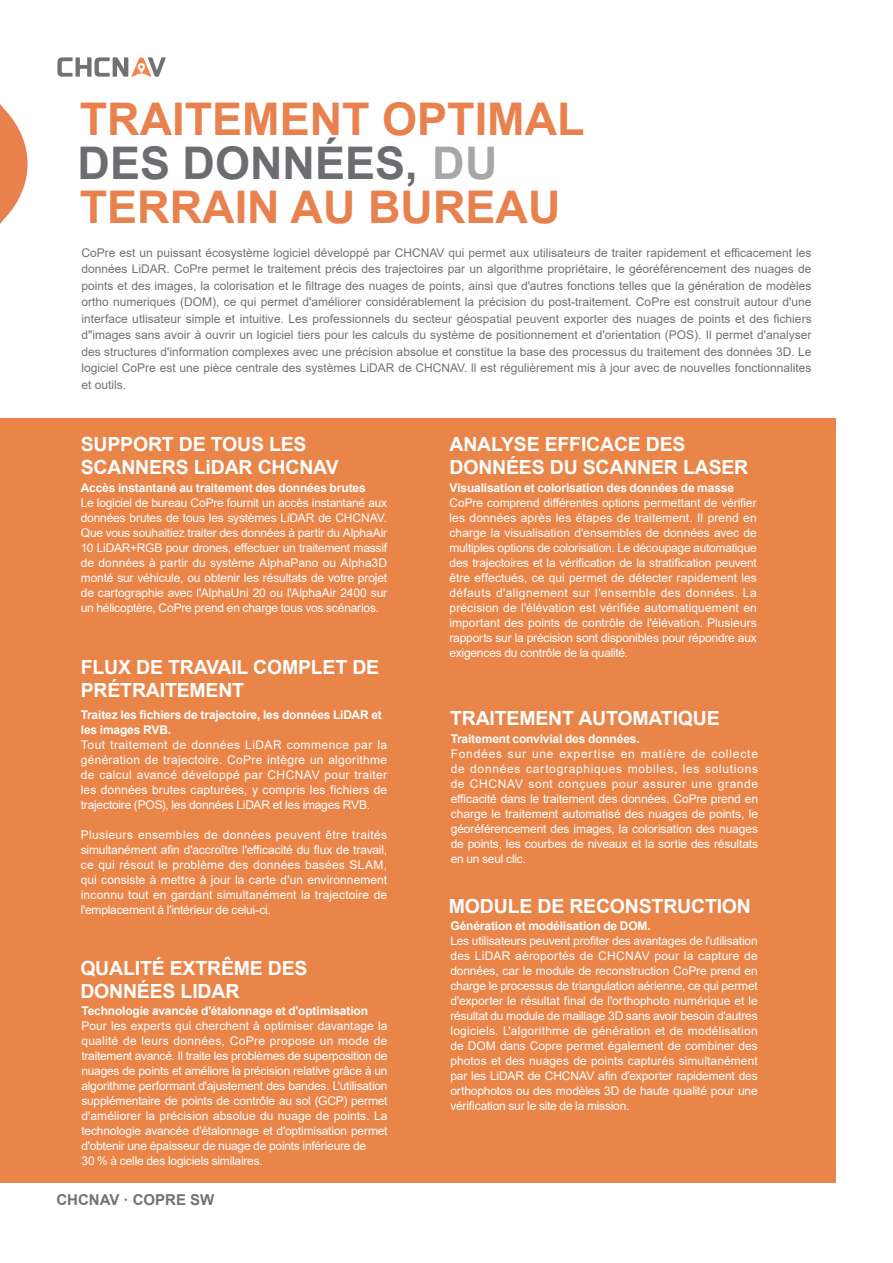
<style>
.page{position:relative;width:893px;height:1263px;background:#fff}
.page>*{position:absolute;margin:0;border:0;box-sizing:border-box;transform-origin:0 0}
.t1{font:700 45px "Arial";color:#e8814d}
.t2{font:700 45px "Arial";color:#6c6d70}
.t3{font:700 19.5px/23.4px "Arial";letter-spacing:-.01em;color:#fff}
.t4{font:700 15px "Arial";color:#727275}
.t5{font:12px/15px "Arial";letter-spacing:-.02em;color:#fff;text-align:justify}
.t6{font:12px/16.5px "Arial";color:#727275;text-align:justify}
.t7{font:700 12px/15px "Arial";letter-spacing:-.01em;color:#fff}
</style>
<div class="page">
<svg style="left:0;top:104px;width:28px;height:120px"></svg>
<svg style="left:57px;top:57px;width:109px;height:20px"></svg>
<div style="left:0;top:418px;width:836px;height:764px;background:#ea854a"></div>
<p class="t1" style="left:80px;top:88px;width:506px">TRAITEMENT OPTIMAL</p>
<p class="t2" style="left:78px;top:131px;width:422px">DES DONNÉES, DU</p>
<p class="t1" style="left:80px;top:176px;width:482px">TERRAIN AU BUREAU</p>
<p class="t6" style="left:81px;top:244px;width:732px">CoPre est un puissant écosystème logiciel développé par CHCNAV qui permet aux utilisateurs de traiter rapidement et efficacement les données LiDAR. CoPre permet le traitement précis des trajectoires par un algorithme propriétaire, le géoréférencement des nuages de points et des images, la colorisation et le filtrage des nuages de points, ainsi que d'autres fonctions telles que la génération de modèles ortho numeriques (DOM), ce qui permet d'améliorer considérablement la précision du post-traitement. CoPre est construit autour d'une interface utlisateur simple et intuitive. Les professionnels du secteur géospatial peuvent exporter des nuages de points et des fichiers d"images sans avoir à ouvrir un logiciel tiers pour les calculs du système de positionnement et d'orientation (POS). Il permet d'analyser des structures d'information complexes avec une précision absolue et constitue la base des processus du traitement des données 3D. Le logiciel CoPre est une pièce centrale des systèmes LiDAR de CHCNAV. ll est régulièrement mis à jour avec de nouvelles fonctionnalites et outils.</p>
<p class="t3" style="left:81px;top:433px;width:259px">SUPPORT DE TOUS LES<br>SCANNERS LiDAR CHCNAV</p>
<p class="t7" style="left:81px;top:480px;width:287px">Accès instantané au traitement des données brutes</p>
<p class="t5" style="left:81px;top:495px;width:308px">Le logiciel de bureau CoPre fournit un accès instantané aux données brutes de tous les systèmes LiDAR de CHCNAV.<br>Que vous souhaitiez traiter des données à partir du AlphaAir 10 LiDAR+RGB pour drones, effectuer un traitement massif de données à partir du système AlphaPano ou Alpha3D monté sur véhicule, ou obtenir les résultats de votre projet de cartographie avec l'AlphaUni 20 ou l'AlphaAir 2400 sur un hélicoptère, CoPre prend en charge tous vos scénarios.</p>
<p class="t3" style="left:81px;top:656px;width:300px">FLUX DE TRAVAIL COMPLET DE<br>PRÉTRAITEMENT</p>
<p class="t7" style="left:81px;top:707px;width:303px">Traitez les fichiers de trajectoire, les données LiDAR et les images RVB.</p>
<p class="t5" style="left:81px;top:737px;width:308px">Tout traitement de données LiDAR commence par la génération de trajectoire. CoPre intègre un algorithme de calcul avancé développé par CHCNAV pour traiter les données brutes capturées, y compris les fichiers de trajectoire (POS), les données LiDAR et les images RVB.</p>
<p class="t5" style="left:81px;top:827px;width:308px">Plusieurs ensembles de données peuvent être traités simultanément afin d'accroître l'efficacité du flux de travail, ce qui résout le problème des données basées SLAM, qui consiste à mettre à jour la carte d'un environnement inconnu tout en gardant simultanément la trajectoire de l'emplacement à l'intérieur de celui-ci.</p>
<p class="t3" style="left:80px;top:957px;width:229px">QUALITÉ EXTRÊME DES<br>DONNÉES LIDAR</p>
<p class="t7" style="left:81px;top:1003px;width:288px">Technologie avancée d'étalonnage et d'optimisation</p>
<p class="t5" style="left:81px;top:1018px;width:308px">Pour les experts qui cherchent à optimiser davantage la qualité de leurs données, CoPre propose un mode de traitement avancé. Il traite les problèmes de superposition de nuages de points et améliore la précision relative grâce à un algorithme performant d'ajustement des bandes. L'utilisation supplémentaire de points de contrôle au sol (GCP) permet d'améliorer la précision absolue du nuage de points. La technologie avancée d'étalonnage et d'optimisation permet d'obtenir une épaisseur de nuage de points inférieure de</p>
<p class="t5" style="left:81px;top:1153px;width:183px">30 % à celle des logiciels similaires.</p>
<p class="t4" style="left:56px;top:1189px;width:160px">CHCNAV · COPRE SW</p>
<p class="t3" style="left:449px;top:433px;width:300px">ANALYSE EFFICACE DES<br>DONNÉES DU SCANNER LASER</p>
<p class="t7" style="left:449px;top:480px;width:286px">Visualisation et colorisation des données de masse</p>
<p class="t5" style="left:449px;top:495px;width:309px">CoPre comprend différentes options permettant de vérifier les données après les étapes de traitement. Il prend en charge la visualisation d'ensembles de données avec de multiples options de colorisation. Le découpage automatique des trajectoires et la vérification de la stratification peuvent être effectués, ce qui permet de détecter rapidement les défauts d'alignement sur l'ensemble des données. La précision de l'élévation est vérifiée automatiquement en important des points de contrôle de l'élévation. Plusieurs rapports sur la précision sont disponibles pour répondre aux exigences du contrôle de la qualité.</p>
<p class="t3" style="left:450px;top:707px;width:271px">TRAITEMENT AUTOMATIQUE</p>
<p class="t7" style="left:451px;top:731px;width:191px">Traitement convivial des données.</p>
<p class="t5" style="left:451px;top:746px;width:309px">Fondées sur une expertise en matière de collecte de données cartographiques mobiles, les solutions de CHCNAV sont conçues pour assurer une grande efficacité dans le traitement des données. CoPre prend en charge le traitement automatisé des nuages de points, le géoréférencement des images, la colorisation des nuages de points, les courbes de niveaux et la sortie des résultats en un seul clic.</p>
<p class="t3" style="left:449px;top:894px;width:304px">MODULE DE RECONSTRUCTION</p>
<p class="t7" style="left:450px;top:918px;width:202px">Génération et modélisation de DOM.</p>
<p class="t5" style="left:450px;top:933px;width:309px">Les utilisateurs peuvent profiter des avantages de l'utilisation des LiDAR aéroportés de CHCNAV pour la capture de données, car le module de reconstruction CoPre prend en charge le processus de triangulation aérienne, ce qui permet d'exporter le résultat final de l'orthophoto numérique et le résultat du module de maillage 3D sans avoir besoin d'autres logiciels. L'algorithme de génération et de modélisation de DOM dans Copre permet également de combiner des photos et des nuages de points capturés simultanément par les LiDAR de CHCNAV afin d'exporter rapidement des orthophotos ou des modèles 3D de haute qualité pour une vérification sur le site de la mission.</p>
</div>
